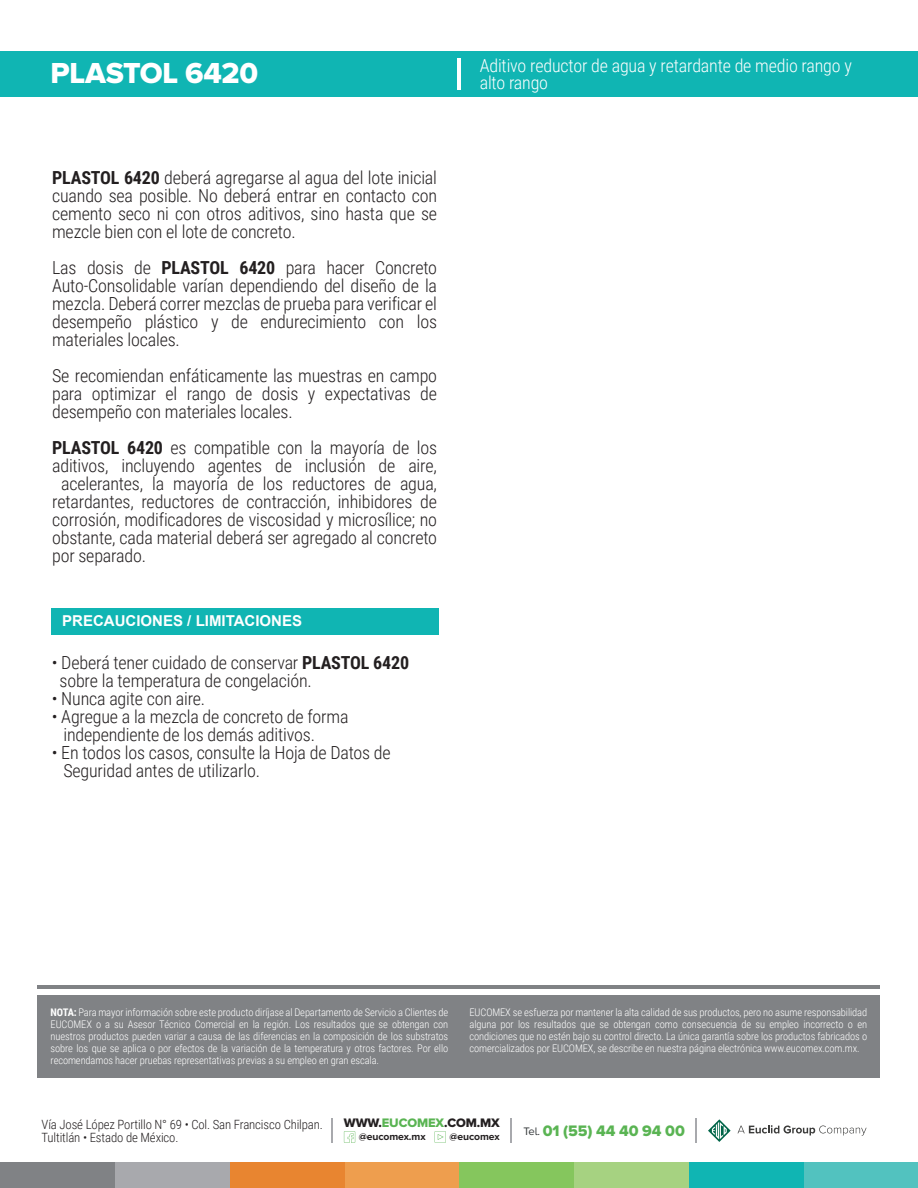
<style>
.page{position:relative;width:918px;height:1188px;background:#fff}
.page>*{position:absolute;margin:0;border:0;box-sizing:border-box;transform-origin:0 0}
.t1{font:30px "Proxima Nova A Extrabld";letter-spacing:-.01em;color:#fff}
.t2{font:300 18px/18px "Roboto Condensed";letter-spacing:-.01em;color:#231f20}
.t3{font:300 18px/16.5px "Roboto Condensed";letter-spacing:-.01em;color:#fff}
.t4{font:15.75px "Proxima Nova A Extrabld";letter-spacing:-.01em;color:#5ab453}
.t5{font:700 15px "Arial";color:#fff}
.t6{font:300 12.75px/12.8px "Roboto Condensed";letter-spacing:-.01em;color:#231f20}
.t7{font:12.75px "Proxima Nova A Extrabld";letter-spacing:-.01em;color:#231f20}
.t8{font:300 10.5px/12px "Roboto Condensed";letter-spacing:-.01em;color:#fff;text-align:justify}
.t9{font:700 10.35px "Proxima Nova A";letter-spacing:-.01em;color:#231f20}
.s1{font-weight:700}
.s2{color:#5ab453}
.s3{font-family:"Proxima Nova A";font-size:11.25px;color:#333739}
</style>
<div class="page">
<div style="left:38px;top:995px;width:842px;height:82px;background:#808285"></div>
<hr style="left:38px;top:985px;width:842px;height:3px;background:#808285">
<div style="left:0;top:51px;width:918px;height:45px;background:#10b5b3"></div>
<div style="left:52px;top:608px;width:387px;height:27px;background:#10b5b3"></div>
<div style="left:804px;top:1162px;width:114px;height:26px;background:#52c2bf"></div>
<div style="left:689px;top:1162px;width:115px;height:26px;background:#10b5b3"></div>
<div style="left:574px;top:1162px;width:115px;height:26px;background:#a6d281"></div>
<div style="left:459px;top:1162px;width:115px;height:26px;background:#85c65d"></div>
<div style="left:345px;top:1162px;width:114px;height:26px;background:#ee9e4e"></div>
<div style="left:230px;top:1162px;width:115px;height:26px;background:#e88530"></div>
<div style="left:115px;top:1162px;width:115px;height:26px;background:#a8a9ad"></div>
<div style="left:0;top:1162px;width:115px;height:26px;background:#808285"></div>
<hr style="left:457px;top:58px;width:4px;height:31px;background:#fff">
<svg style="left:708px;top:1119px;width:23px;height:23px"></svg>
<svg style="left:738px;top:1125px;width:129px;height:11px"></svg>
<svg style="left:435px;top:1131px;width:11px;height:12px"></svg>
<svg style="left:344px;top:1131px;width:11px;height:12px"></svg>
<svg style="left:696px;top:1118px;width:1px;height:25px"></svg>
<svg style="left:511px;top:1118px;width:1px;height:25px"></svg>
<hr style="left:331px;top:1118px;width:2px;height:25px;background:#a8a9ad">
<h1 class="t1" style="left:51px;top:56px;width:209px">PLASTOL 6420</h1>
<p class="t3" style="left:480px;top:57px;width:374px">Aditivo reductor de agua y retardante de medio rango y alto rango</p>
<p class="t2" style="left:52px;top:168px;width:387px;text-align:justify"><span class="s1">PLASTOL 6420</span> deberá agregarse al agua del lote inicial cuando sea posible. No deberá entrar en contacto con cemento seco ni con otros aditivos, sino hasta que se mezcle bien con el lote de concreto.</p>
<p class="t2" style="left:52px;top:258px;width:387px;text-align:justify">Las dosis de <span class="s1">PLASTOL 6420</span> para hacer Concreto Auto-Consolidable varían dependiendo del diseño de la mezcla. Deberá correr mezclas de prueba para verificar el desempeño plástico y de endurecimiento con los materiales locales.</p>
<p class="t2" style="left:52px;top:366px;width:387px;text-align:justify">Se recomiendan enfáticamente las muestras en campo para optimizar el rango de dosis y expectativas de desempeño con materiales locales.</p>
<p class="t2" style="left:52px;top:438px;width:386px"><span class="s1">PLASTOL 6420</span> es compatible con la mayoría de los</p>
<p class="t2" style="left:52px;top:456px;width:386px">aditivos, incluyendo agentes de inclusión de aire,</p>
<p class="t2" style="left:61px;top:474px;width:377px">acelerantes, la mayoría de los reductores de agua,</p>
<p class="t2" style="left:52px;top:492px;width:386px">retardantes, reductores de contracción, inhibidores de</p>
<p class="t2" style="left:52px;top:510px;width:386px">corrosión, modificadores de viscosidad y microsílice; no</p>
<p class="t2" style="left:52px;top:528px;width:387px">obstante, cada material deberá ser agregado al concreto</p>
<p class="t2" style="left:52px;top:546px;width:95px">por separado.</p>
<p class="t5" style="left:62px;top:611px;width:241px">PRECAUCIONES / LIMITACIONES</p>
<p class="t2" style="left:60px;top:653px;width:351px;text-indent:-8px">• Deberá tener cuidado de conservar <span class="s1">PLASTOL 6420 </span>sobre la temperatura de congelación.</p>
<p class="t2" style="left:52px;top:689px;width:155px">• Nunca agite con aire.</p>
<p class="t2" style="left:63px;top:707px;width:287px;text-indent:-12px">• Agregue a la mezcla de concreto de forma independiente de los demás aditivos.</p>
<p class="t2" style="left:63px;top:743px;width:329px;text-indent:-12px">• En todos los casos, consulte la Hoja de Datos de<br>Seguridad antes de utilizarlo.</p>
<p class="t8" style="left:51px;top:1006px;width:399px"><span class="s1">NOTA:</span> Para mayor información sobre este producto diríjase al Departamento de Servicio a Clientes de EUCOMEX o a su Asesor Técnico Comercial en la región. Los resultados que se obtengan con nuestros productos pueden variar a causa de las diferencias en la composición de los substratos sobre los que se aplica o por efectos de la variación de la temperatura y otros factores. Por ello recomendamos hacer pruebas representativas previas a su empleo en gran escala.</p>
<p class="t8" style="left:470px;top:1006px;width:399px">EUCOMEX se esfuerza por mantener la alta calidad de sus productos, pero no asume responsabilidad alguna por los resultados que se obtengan como consecuencia de su empleo incorrecto o en condiciones que no estén bajo su control directo. La única garantía sobre los productos fabricados o comercializados por EUCOMEX, se describe en nuestra página electrónica www.eucomex.com.mx.</p>
<p class="t7" style="left:344px;top:1115px;width:157px">WWW.<span class="s2">EUCOMEX</span>.COM.MX</p>
<p class="t9" style="left:359px;top:1131px;width:68px">@eucomex.mx</p>
<p class="t9" style="left:449px;top:1131px;width:52px">@eucomex</p>
<p class="t6" style="left:42px;top:1118px;width:283px">Vía José López Portillo N° 69 • Col. San Francisco Chilpan.<br>Tultitlán • Estado de México.</p>
<p class="t4" style="left:523px;top:1122px;width:163px"><span class="s3">Tel.</span> 01 (55) 44 40 94 00</p>
</div>
